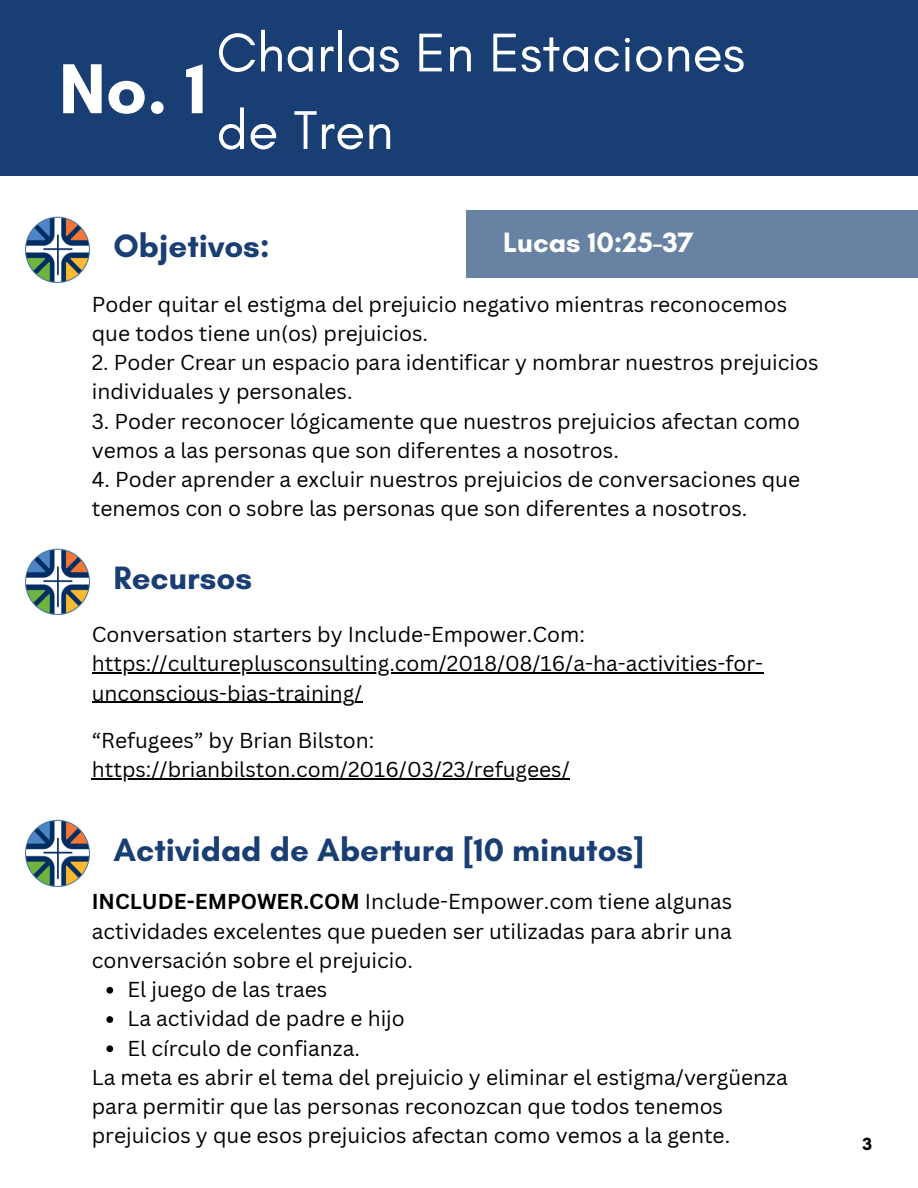
<style>
.page{position:relative;width:918px;height:1188px;background:#fff}
.page>*{position:absolute;margin:0;border:0;box-sizing:border-box;transform-origin:0 0}
.t1{font:700 72px "Glacial Indifference";color:#fff}
.t2{font:55.5px/77.7px "Glacial Indifference";color:#fff}
.t3{font:700 33px "Glacial Indifference";color:#193e74}
.t4{font:700 28.5px "Glacial Indifference";color:#fff}
.t5{font:21px/29.2px "Canva Sans";color:#000}
.t6{font:700 18px "Glacial Indifference";color:#000}
.s1{font-weight:700}
</style>
<div class="page">
<div style="left:0;top:0;width:918px;height:176px;background:#193e74"></div>
<svg style="left:106px;top:987px;width:7px;height:7px"></svg>
<svg style="left:106px;top:1016px;width:7px;height:7px"></svg>
<svg style="left:106px;top:1045px;width:7px;height:7px"></svg>
<hr style="left:92px;top:673px;width:671px;height:1px;background:#000">
<hr style="left:92px;top:702px;width:270px;height:1px;background:#000">
<hr style="left:92px;top:778px;width:478px;height:1px;background:#000">
<img style="left:26px;top:216px;width:64px;height:67px">
<img style="left:26px;top:548px;width:64px;height:67px">
<img style="left:26px;top:819px;width:64px;height:68px">
<div style="left:467px;top:210px;width:451px;height:68px;background:#6782a2"></div>
<h1 class="t1" style="left:59px;top:45px;width:150px">No. 1</h1>
<h2 class="t2" style="left:216px;top:13px;width:530px">Charlas En Estaciones de Tren</h2>
<h3 class="t3" style="left:114px;top:226px;width:158px">Objetivos:</h3>
<p class="t5" style="left:92px;top:289px;width:697px">Poder quitar el estigma del prejuicio negativo mientras reconocemos que todos tiene un(os) prejuicios.</p>
<p class="t5" style="left:92px;top:347px;width:728px">2. Poder Crear un espacio para identificar y nombrar nuestros prejuicios individuales y personales.</p>
<p class="t5" style="left:92px;top:406px;width:710px">3. Poder reconocer lógicamente que nuestros prejuicios afectan como vemos a las personas que son diferentes a nosotros.</p>
<p class="t5" style="left:92px;top:464px;width:710px">4. Poder aprender a excluir nuestros prejuicios de conversaciones que tenemos con o sobre las personas que son diferentes a nosotros.</p>
<h3 class="t4" style="left:503px;top:225px;width:192px">Lucas 10:25-37</h3>
<h3 class="t3" style="left:114px;top:558px;width:140px">Recursos</h3>
<p class="t5" style="left:92px;top:619px;width:673px">Conversation starters by Include-Empower.Com: https://cultureplusconsulting.com/2018/08/16/a-ha-activities-for&shy;unconscious-bias-training/</p>
<p class="t5" style="left:92px;top:725px;width:480px">“Refugees” by Brian Bilston: https://brianbilston.com/2016/03/23/refugees/</p>
<h3 class="t3" style="left:114px;top:829px;width:532px">Actividad de Abertura [10 minutos]</h3>
<p class="t5" style="left:92px;top:887px;width:642px;text-align:justify"><span class="s1">INCLUDE-EMPOWER.COM</span> Include-Empower.com tiene algunas actividades excelentes que pueden ser utilizadas para abrir una conversación sobre el prejuicio.</p>
<p class="t5" style="left:127px;top:974px;width:279px">El juego de las traes<br>La actividad de padre e hijo<br>El círculo de confianza.</p>
<p class="t5" style="left:92px;top:1062px;width:698px">La meta es abrir el tema del prejuicio y eliminar el estigma/vergüenza para permitir que las personas reconozcan que todos tenemos prejuicios y que esos prejuicios afectan como vemos a la gente.</p>
<p class="t6" style="left:863px;top:1132px;width:11px">3</p>
</div>
